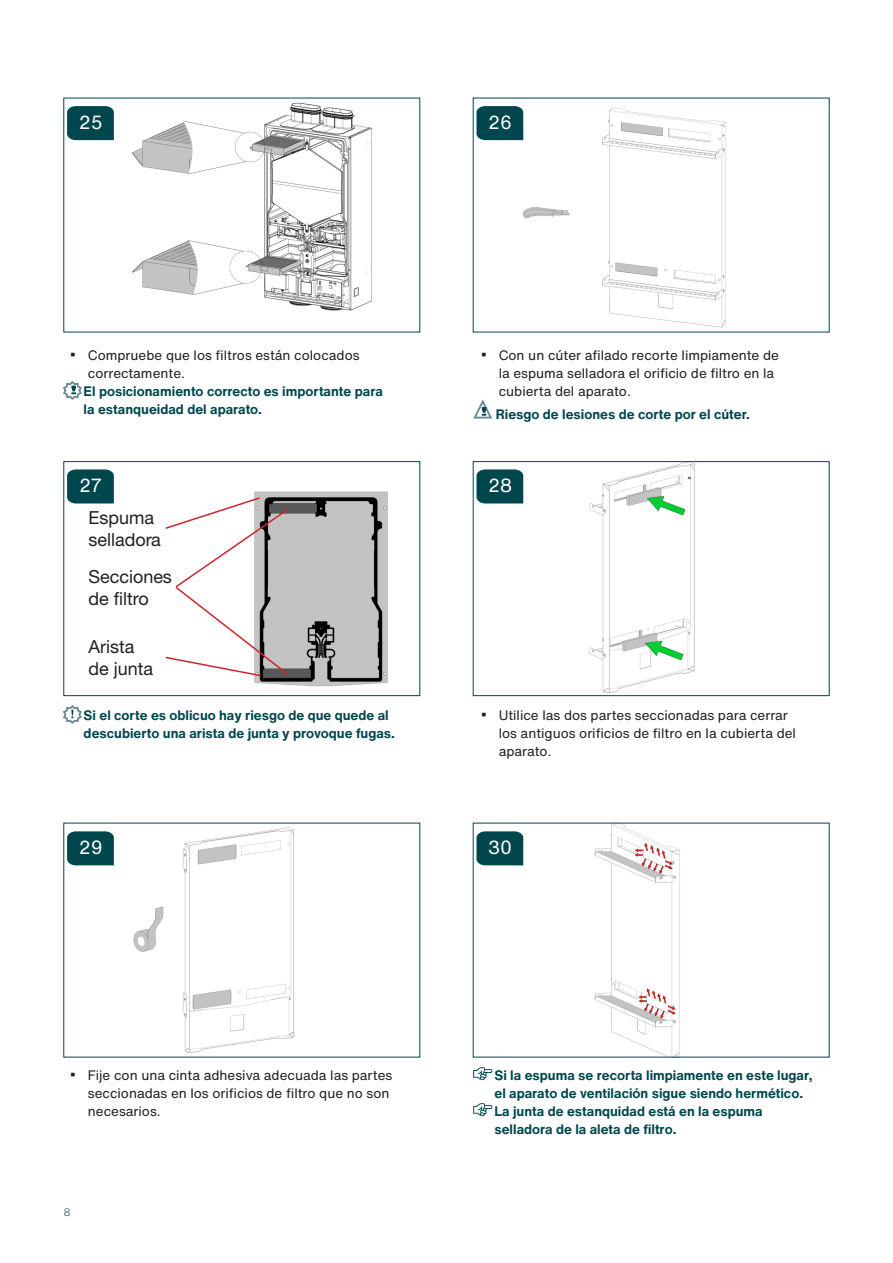
<style>
.page{position:relative;width:893px;height:1263px;background:#fff}
.page>*{position:absolute;margin:0;border:0;box-sizing:border-box;transform-origin:0 0}
.Numbers___12_5_Pt{font:18.75px "Helvetica Now Text";color:#fff}
.t1{font:18px/21.6px "Helvetica Neuefor Zehnder";color:#231f20}
.t2{font:13.5px/18px "Helvetica Now Text";color:#231f20}
.Icon_Text_Bold{font:700 13.5px/18px "Helvetica Now Text";color:#00464d}
.t3{font:300 10.5px "Helvetica Now Text";color:#00464d}
</style>
<div class="page">
<img style="left:74px;top:102px;width:298px;height:209px">
<img style="left:254px;top:491px;width:134px;height:196px">
<svg style="left:165px;top:496px;width:125px;height:181px"></svg>
<div style="left:64px;top:461px;width:356px;height:235px;border:1px solid #00464d"></div>
<img style="left:73px;top:827px;width:221px;height:226px">
<img style="left:484px;top:107px;width:242px;height:221px">
<img style="left:482px;top:463px;width:213px;height:231px">
<div style="left:473px;top:461px;width:356px;height:235px;border:1px solid #00464d"></div>
<img style="left:483px;top:825px;width:197px;height:230px">
<svg style="left:63px;top:381px;width:19px;height:19px"></svg>
<svg style="left:63px;top:705px;width:19px;height:19px"></svg>
<svg style="left:473px;top:399px;width:19px;height:19px"></svg>
<svg style="left:473px;top:1067px;width:19px;height:13px"></svg>
<svg style="left:473px;top:1103px;width:19px;height:13px"></svg>
<svg style="left:476px;top:831px;width:47px;height:34px;background:#0a4d54"></svg>
<svg style="left:67px;top:831px;width:47px;height:34px;background:#094c53"></svg>
<svg style="left:476px;top:469px;width:47px;height:34px;background:#0b4e54"></svg>
<svg style="left:67px;top:469px;width:47px;height:34px;background:#0a4d54"></svg>
<div style="left:476px;top:106px;width:47px;height:34px;background:#00464d"></div>
<svg style="left:67px;top:106px;width:47px;height:34px;background:#074b52"></svg>
<p class="Numbers___12_5_Pt" style="left:79px;top:108px;width:26px">25</p>
<p class="Numbers___12_5_Pt" style="left:488px;top:108px;width:25px">26</p>
<p class="t2" style="left:88px;top:346px;width:273px;text-indent:-17px"><sup>■</sup> Compruebe que los filtros están colocados correctamente.</p>
<p class="Icon_Text_Bold" style="left:84px;top:382px;width:301px">El posicionamiento correcto es importante para la estanqueidad del aparato.</p>
<p class="t2" style="left:499px;top:346px;width:282px;text-indent:-17px"><sup>■</sup> Con un cúter afilado recorte limpiamente de la espuma selladora el orificio de filtro en la cubierta del aparato.</p>
<p class="Icon_Text_Bold" style="left:496px;top:404px;width:256px">Riesgo de lesiones de corte por el cúter.</p>
<p class="Numbers___12_5_Pt" style="left:79px;top:471px;width:25px">27</p>
<p class="Numbers___12_5_Pt" style="left:488px;top:471px;width:25px">28</p>
<p class="t1" style="left:88px;top:507px;width:74px">Espuma selladora</p>
<p class="t1" style="left:88px;top:566px;width:85px">Secciones de filtro</p>
<p class="t1" style="left:88px;top:636px;width:66px">Arista de junta</p>
<p class="Icon_Text_Bold" style="left:84px;top:706px;width:313px">Si el corte es oblicuo hay riesgo de que quede al descubierto una arista de junta y provoque fugas.</p>
<p class="t2" style="left:499px;top:706px;width:299px;text-indent:-17px"><sup>■</sup> Utilice las dos partes seccionadas para cerrar los antiguos orificios de filtro en la cubierta del aparato.</p>
<p class="Numbers___12_5_Pt" style="left:79px;top:833px;width:26px">29</p>
<p class="Numbers___12_5_Pt" style="left:488px;top:833px;width:25px">30</p>
<p class="t2" style="left:88px;top:1066px;width:306px;text-indent:-17px"><sup>■</sup> Fije con una cinta adhesiva adecuada las partes seccionadas en los orificios de filtro que no son necesarios.</p>
<p class="t3" style="left:64px;top:1204px;width:8px">8</p>
<p class="Icon_Text_Bold" style="left:494px;top:1066px;width:320px">Si la espuma se recorta limpiamente en este lugar, el aparato de ventilación sigue siendo hermético.</p>
<p class="Icon_Text_Bold" style="left:494px;top:1102px;width:270px">La junta de estanquidad está en la espuma selladora de la aleta de filtro.</p>
</div>
